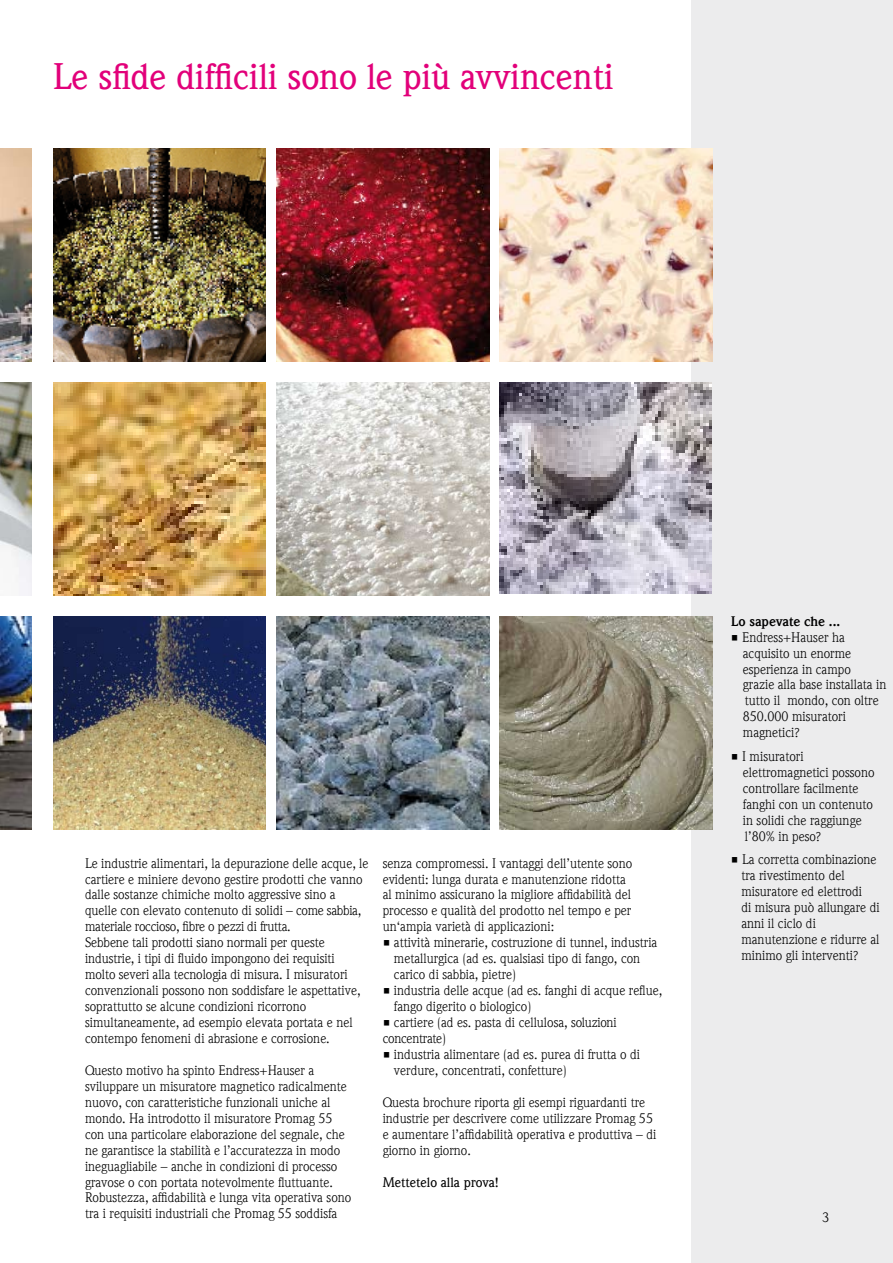
<style>
.page{position:relative;width:893px;height:1263px;background:#fff}
.page>*{position:absolute;margin:0;border:0;box-sizing:border-box;transform-origin:0 0}
.t1{font:500 36px "E+H Weidemann Com";letter-spacing:-.005em;color:#e2007a}
.t2{font:13.5px/15.9px "E+H Weidemann Com";color:#000}
.t3{font:500 13.5px "E+H Weidemann Com";color:#000}
.t4{font:700 13.5px "E+H Weidemann Com";color:#000}
</style>
<div class="page">
<div style="left:691px;top:0;width:202px;height:1263px;background:#ececed"></div>
<img style="left:0;top:149px;width:32px;height:212px">
<img style="left:0;top:383px;width:32px;height:212px">
<img style="left:0;top:617px;width:32px;height:212px">
<img style="left:53px;top:149px;width:213px;height:212px">
<img style="left:53px;top:383px;width:213px;height:212px">
<img style="left:276px;top:149px;width:213px;height:212px">
<img style="left:276px;top:383px;width:213px;height:212px">
<img style="left:500px;top:149px;width:212px;height:212px">
<img style="left:500px;top:383px;width:211px;height:211px">
<img style="left:500px;top:617px;width:212px;height:212px">
<img style="left:276px;top:617px;width:213px;height:212px">
<img style="left:53px;top:617px;width:213px;height:212px">
<h1 class="t1" style="left:53px;top:56px;width:562px">Le sfide difficili sono le più avvincenti</h1>
<p class="t2" style="left:85px;top:855px;width:285px">Le industrie alimentari, la depurazione delle acque, le cartiere e miniere devono gestire prodotti che vanno dalle sostanze chimiche molto aggressive sino a quelle con elevato contenuto di solidi – come sabbia, materiale roccioso, fibre o pezzi di frutta.<br>Sebbene tali prodotti siano normali per queste industrie, i tipi di fluido impongono dei requisiti molto severi alla tecnologia di misura. I misuratori convenzionali possono non soddisfare le aspettative, soprattutto se alcune condizioni ricorrono simultaneamente, ad esempio elevata portata e nel contempo fenomeni di abrasione e corrosione.</p>
<p class="t2" style="left:85px;top:1062px;width:268px">Questo motivo ha spinto Endress+Hauser a sviluppare un misuratore magnetico radicalmente nuovo, con caratteristiche funzionali uniche al mondo. Ha introdotto il misuratore Promag 55 con una particolare elaborazione del segnale, che ne garantisce la stabilità e l’accuratezza in modo ineguagliabile – anche in condizioni di processo gravose o con portata notevolmente fluttuante.<br>Robustezza, affidabilità e lunga vita operativa sono tra i requisiti industriali che Promag 55 soddisfa</p>
<p class="t2" style="left:383px;top:855px;width:251px">senza compromessi. I vantaggi dell’utente sono evidenti: lunga durata e manutenzione ridotta al minimo assicurano la migliore affidabilità del processo e qualità del prodotto nel tempo e per un‘ampia varietà di applicazioni:</p>
<p class="t2" style="left:394px;top:935px;width:265px;text-indent:-11px">• attività minerarie, costruzione di tunnel, industria metallurgica (ad es. qualsiasi tipo di fango, con carico di sabbia, pietre)</p>
<p class="t2" style="left:394px;top:983px;width:270px;text-indent:-11px">• industria delle acque (ad es. fanghi di acque reflue, fango digerito o biologico)</p>
<p class="t2" style="left:383px;top:1015px;width:235px">• cartiere (ad es. pasta di cellulosa, soluzioni concentrate)</p>
<p class="t2" style="left:394px;top:1046px;width:248px;text-indent:-11px">• industria alimentare (ad es. purea di frutta o di verdure, concentrati, confetture)</p>
<p class="t2" style="left:383px;top:1094px;width:275px">Questa brochure riporta gli esempi riguardanti tre industrie per descrivere come utilizzare Promag 55 e aumentare l’affidabilità operativa e produttiva – di giorno in giorno.</p>
<p class="t3" style="left:383px;top:1174px;width:118px">Mettetelo alla prova!</p>
<p class="t4" style="left:731px;top:613px;width:111px">Lo sapevate che ...</p>
<p class="t2" style="left:743px;top:629px;width:145px;text-indent:-12px">• Endress+Hauser ha acquisito un enorme esperienza in campo<br>grazie alla base installata in tutto il mondo, con oltre<br>850.000 misuratori magnetici?</p>
<p class="t2" style="left:743px;top:748px;width:133px;text-indent:-12px">• I misuratori elettromagnetici possono controllare facilmente fanghi con un contenuto in solidi che raggiunge l’80% in peso?</p>
<p class="t2" style="left:741px;top:852px;width:140px;text-indent:-11px">• La corretta combinazione tra rivestimento del misuratore ed elettrodi<br>di misura può allungare di anni il ciclo di manutenzione e ridurre al minimo gli interventi?</p>
<p class="t2" style="left:822px;top:1209px;width:9px">3</p>
</div>
